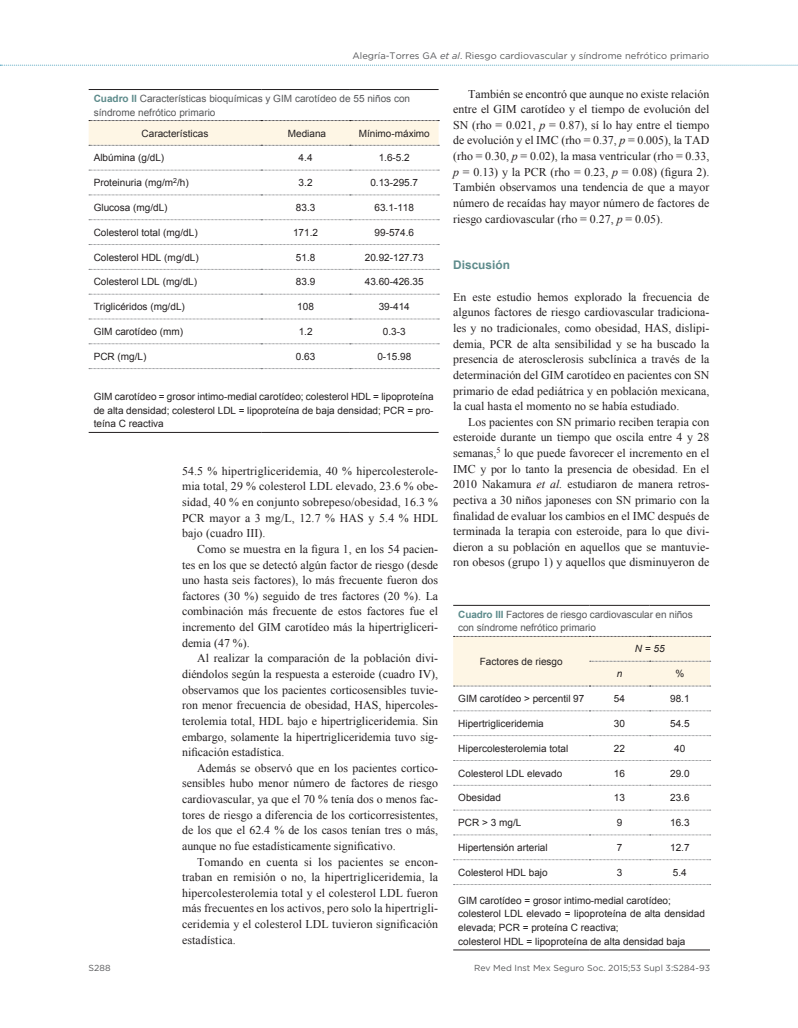
<style>
.page{position:relative;width:798px;height:1028px;background:#fff}
.page>*{position:absolute;margin:0;border:0;box-sizing:border-box;transform-origin:0 0}
.t1{font:11.88px/15.6px "Times New Roman";color:#231f20;text-align:justify}
.t2{font:700 11.88px "Arial";color:#5d8b8b}
.t3{font:10px/13.8px "Arial";color:#231f20;text-align:justify}
.t4{font:10px/13.8px "Arial";color:#57585a}
.t5{font:italic 10px "Arial";color:#231f20}
.t6{font:9.38px "Gotham";color:#57585a}
.t7{font:8.75px "Gotham";color:#57585a}
.s1{font-style:italic}
.s2{font-weight:700;color:#5d8b8b}
</style>
<div class="page">
<svg style="left:0;top:65px;width:798px;height:1px"></svg>
<svg style="left:89px;top:170px;width:350px;height:1px"></svg>
<svg style="left:89px;top:195px;width:350px;height:1px"></svg>
<svg style="left:89px;top:219px;width:350px;height:1px"></svg>
<svg style="left:89px;top:244px;width:350px;height:1px"></svg>
<svg style="left:89px;top:269px;width:350px;height:1px"></svg>
<svg style="left:89px;top:294px;width:350px;height:1px"></svg>
<svg style="left:89px;top:319px;width:350px;height:1px"></svg>
<svg style="left:89px;top:343px;width:350px;height:1px"></svg>
<svg style="left:89px;top:368px;width:350px;height:1px"></svg>
<hr style="left:89px;top:432px;width:172px;height:1px;background:#231f20">
<hr style="left:261px;top:432px;width:89px;height:1px;background:#231f20">
<hr style="left:350px;top:432px;width:88px;height:1px;background:#231f20">
<hr style="left:89px;top:89px;width:172px;height:1px;background:#231f20">
<hr style="left:261px;top:89px;width:89px;height:1px;background:#231f20">
<hr style="left:350px;top:89px;width:88px;height:1px;background:#231f20">
<svg style="left:89px;top:120px;width:350px;height:26px;background:#f5eede"></svg>
<svg style="left:453px;top:710px;width:257px;height:1px"></svg>
<svg style="left:453px;top:735px;width:257px;height:1px"></svg>
<svg style="left:453px;top:760px;width:257px;height:1px"></svg>
<svg style="left:453px;top:785px;width:257px;height:1px"></svg>
<svg style="left:453px;top:809px;width:257px;height:1px"></svg>
<svg style="left:453px;top:834px;width:257px;height:1px"></svg>
<svg style="left:453px;top:859px;width:257px;height:1px"></svg>
<svg style="left:453px;top:884px;width:257px;height:1px"></svg>
<hr style="left:453px;top:949px;width:136px;height:1px;background:#231f20">
<hr style="left:589px;top:949px;width:60px;height:1px;background:#231f20">
<hr style="left:649px;top:949px;width:60px;height:1px;background:#231f20">
<hr style="left:453px;top:605px;width:136px;height:1px;background:#231f20">
<hr style="left:589px;top:605px;width:60px;height:1px;background:#231f20">
<hr style="left:649px;top:605px;width:60px;height:1px;background:#231f20">
<div style="left:453px;top:636px;width:257px;height:50px;background:#fef6e5"></div>
<p class="t6" style="left:352px;top:50px;width:358px">Alegría-Torres GA <span class="s1">et al</span>. Riesgo cardiovascular y síndrome nefrótico primario</p>
<p class="t4" style="left:94px;top:91px;width:318px"><span class="s2">Cuadro II</span> Características bioquímicas y GIM carotídeo de 55 niños con síndrome nefrótico primario</p>
<p class="t3" style="left:141px;top:126px;width:68px">Características</p>
<p class="t3" style="left:288px;top:126px;width:40px">Mediana</p>
<p class="t3" style="left:358px;top:126px;width:73px">Mínimo-máximo</p>
<p class="t3" style="left:94px;top:151px;width:72px">Albúmina (g/dL)</p>
<p class="t3" style="left:298px;top:151px;width:15px">4.4</p>
<p class="t3" style="left:378px;top:151px;width:33px">1.6-5.2</p>
<p class="t3" style="left:94px;top:176px;width:97px">Proteinuria (mg/m<sup>2</sup>/h)</p>
<p class="t3" style="left:298px;top:176px;width:15px">3.2</p>
<p class="t3" style="left:370px;top:176px;width:49px">0.13-295.7</p>
<p class="t3" style="left:94px;top:201px;width:75px">Glucosa (mg/dL)</p>
<p class="t3" style="left:296px;top:201px;width:21px">83.3</p>
<p class="t3" style="left:374px;top:201px;width:41px">63.1-118</p>
<p class="t3" style="left:94px;top:225px;width:105px">Colesterol total (mg/dL)</p>
<p class="t3" style="left:293px;top:225px;width:27px">171.2</p>
<p class="t3" style="left:374px;top:225px;width:41px">99-574.6</p>
<p class="t3" style="left:94px;top:250px;width:107px">Colesterol HDL (mg/dL)</p>
<p class="t3" style="left:296px;top:250px;width:21px">51.8</p>
<p class="t3" style="left:364px;top:250px;width:60px">20.92-127.73</p>
<p class="t3" style="left:94px;top:275px;width:105px">Colesterol LDL (mg/dL)</p>
<p class="t3" style="left:296px;top:275px;width:21px">83.9</p>
<p class="t3" style="left:364px;top:275px;width:60px">43.60-426.35</p>
<p class="t3" style="left:94px;top:300px;width:93px">Triglicéridos (mg/dL)</p>
<p class="t3" style="left:297px;top:300px;width:18px">108</p>
<p class="t3" style="left:378px;top:300px;width:33px">39-414</p>
<p class="t3" style="left:94px;top:325px;width:91px">GIM carotídeo (mm)</p>
<p class="t3" style="left:298px;top:325px;width:15px">1.2</p>
<p class="t3" style="left:383px;top:325px;width:24px">0.3-3</p>
<p class="t3" style="left:94px;top:349px;width:54px">PCR (mg/L)</p>
<p class="t3" style="left:296px;top:349px;width:21px">0.63</p>
<p class="t3" style="left:377px;top:349px;width:35px">0-15.98</p>
<p class="t3" style="left:94px;top:389px;width:341px">GIM carotídeo = grosor intimo-medial carotídeo; colesterol HDL = lipoproteína de alta densidad; colesterol LDL = lipoproteína de baja densidad; PCR = pro&shy;teína C reactiva</p>
<p class="t1" style="left:182px;top:463px;width:257px">54.5 % hipertrigliceridemia, 40 % hipercolesterole&shy;mia total, 29 % colesterol LDL elevado, 23.6 % obe&shy;sidad, 40 % en conjunto sobrepeso/obesidad, 16.3 % PCR mayor a 3 mg/L, 12.7 % HAS y 5.4 % HDL bajo (cuadro III).</p>
<p class="t1" style="left:182px;top:541px;width:257px;text-indent:15px">Como se muestra en la figura 1, en los 54 pacien&shy;tes en los que se detectó algún factor de riesgo (desde uno hasta seis factores), lo más frecuente fueron dos factores (30 %) seguido de tres factores (20 %). La combinación más frecuente de estos factores fue el incremento del GIM carotídeo más la hipertrigliceri&shy;demia (47 %).</p>
<p class="t1" style="left:182px;top:650px;width:257px;text-indent:15px">Al realizar la comparación de la población divi&shy;diéndolos según la respuesta a esteroide (cuadro IV), observamos que los pacientes corticosensibles tuvie&shy;ron menor frecuencia de obesidad, HAS, hipercoles&shy;terolemia total, HDL bajo e hipertrigliceridemia. Sin embargo, solamente la hipertrigliceridemia tuvo sig&shy;nificación estadística.</p>
<p class="t1" style="left:182px;top:759px;width:257px;text-indent:15px">Además se observó que en los pacientes cortico&shy;sensibles hubo menor número de factores de riesgo cardiovascular, ya que el 70 % tenía dos o menos fac&shy;tores de riesgo a diferencia de los corticorresistentes, de los que el 62.4 % de los casos tenían tres o más, aunque no fue estadísticamente significativo.</p>
<p class="t1" style="left:182px;top:853px;width:257px;text-indent:15px">Tomando en cuenta si los pacientes se encon&shy;traban en remisión o no, la hipertrigliceridemia, la hipercolesterolemia total y el colesterol LDL fueron más frecuentes en los activos, pero solo la hipertrigli&shy;ceridemia y el colesterol LDL tuvieron significación estadística.</p>
<p class="t1" style="left:453px;top:86px;width:257px;text-indent:15px">También se encontró que aunque no existe relación entre el GIM carotídeo y el tiempo de evolución del SN (rho = 0.021, <span class="s1">p</span> = 0.87), sí lo hay entre el tiempo de evolución y el IMC (rho = 0.37, <span class="s1">p</span> = 0.005), la TAD (rho = 0.30, <span class="s1">p</span> = 0.02), la masa ventricular (rho = 0.33, <span class="s1">p</span> = 0.13) y la PCR (rho = 0.23, <span class="s1">p</span> = 0.08) (figura 2).<br>También observamos una tendencia de que a mayor número de recaídas hay mayor número de factores de riesgo cardiovascular (rho = 0.27, <span class="s1">p</span> = 0.05).</p>
<p class="t2" style="left:453px;top:257px;width:58px">Discusión</p>
<p class="t1" style="left:453px;top:289px;width:257px">En este estudio hemos explorado la frecuencia de algunos factores de riesgo cardiovascular tradiciona&shy;les y no tradicionales, como obesidad, HAS, dislipi&shy;demia, PCR de alta sensibilidad y se ha buscado la presencia de aterosclerosis subclínica a través de la determinación del GIM carotídeo en pacientes con SN primario de edad pediátrica y en población mexicana, la cual hasta el momento no se había estudiado.</p>
<p class="t1" style="left:453px;top:414px;width:257px;text-indent:15px">Los pacientes con SN primario reciben terapia con esteroide durante un tiempo que oscila entre 4 y 28 semanas,<sup>5</sup> lo que puede favorecer el incremento en el IMC y por lo tanto la presencia de obesidad. En el 2010 Nakamura <span class="s1">et al.</span> estudiaron de manera retros&shy;pectiva a 30 niños japoneses con SN primario con la finalidad de evaluar los cambios en el IMC después de terminada la terapia con esteroide, para lo que divi&shy;dieron a su población en aquellos que se mantuvie&shy;ron obesos (grupo 1) y aquellos que disminuyeron de</p>
<p class="t4" style="left:458px;top:607px;width:236px"><span class="s2">Cuadro III</span> Factores de riesgo cardiovascular en niños con síndrome nefrótico primario</p>
<p class="t3" style="left:479px;top:654px;width:84px">Factores de riesgo</p>
<p class="t5" style="left:634px;top:642px;width:31px">N = 55</p>
<p class="t5" style="left:616px;top:667px;width:7px">n</p>
<p class="t3" style="left:675px;top:667px;width:10px">%</p>
<p class="t3" style="left:458px;top:692px;width:128px">GIM carotídeo &gt; percentil 97</p>
<p class="t3" style="left:613px;top:692px;width:13px">54</p>
<p class="t3" style="left:669px;top:692px;width:21px">98.1</p>
<p class="t3" style="left:458px;top:716px;width:87px">Hipertrigliceridemia</p>
<p class="t3" style="left:613px;top:716px;width:13px">30</p>
<p class="t3" style="left:669px;top:716px;width:21px">54.5</p>
<p class="t3" style="left:458px;top:741px;width:112px">Hipercolesterolemia total</p>
<p class="t3" style="left:613px;top:741px;width:13px">22</p>
<p class="t3" style="left:674px;top:741px;width:13px">40</p>
<p class="t3" style="left:458px;top:766px;width:105px">Colesterol LDL elevado</p>
<p class="t3" style="left:613px;top:766px;width:13px">16</p>
<p class="t3" style="left:669px;top:766px;width:21px">29.0</p>
<p class="t3" style="left:458px;top:791px;width:44px">Obesidad</p>
<p class="t3" style="left:613px;top:791px;width:13px">13</p>
<p class="t3" style="left:669px;top:791px;width:21px">23.6</p>
<p class="t3" style="left:458px;top:816px;width:65px">PCR &gt; 3 mg/L</p>
<p class="t3" style="left:616px;top:816px;width:7px">9</p>
<p class="t3" style="left:669px;top:816px;width:21px">16.3</p>
<p class="t3" style="left:458px;top:840px;width:91px">Hipertensión arterial</p>
<p class="t3" style="left:616px;top:840px;width:7px">7</p>
<p class="t3" style="left:669px;top:840px;width:21px">12.7</p>
<p class="t3" style="left:458px;top:865px;width:91px">Colesterol HDL bajo</p>
<p class="t3" style="left:616px;top:865px;width:7px">3</p>
<p class="t3" style="left:672px;top:865px;width:15px">5.4</p>
<p class="t3" style="left:458px;top:893px;width:248px;text-align:left">GIM carotídeo = grosor intimo-medial carotídeo; colesterol LDL elevado = lipoproteína de alta densidad elevada; PCR = proteína C reactiva;<br>colesterol HDL = lipoproteína de alta densidad baja</p>
<p class="t7" style="left:89px;top:962px;width:23px">S288</p>
<p class="t7" style="left:474px;top:962px;width:237px">Rev Med Inst Mex Seguro Soc. 2015;53 Supl 3:S284-93</p>
</div>
